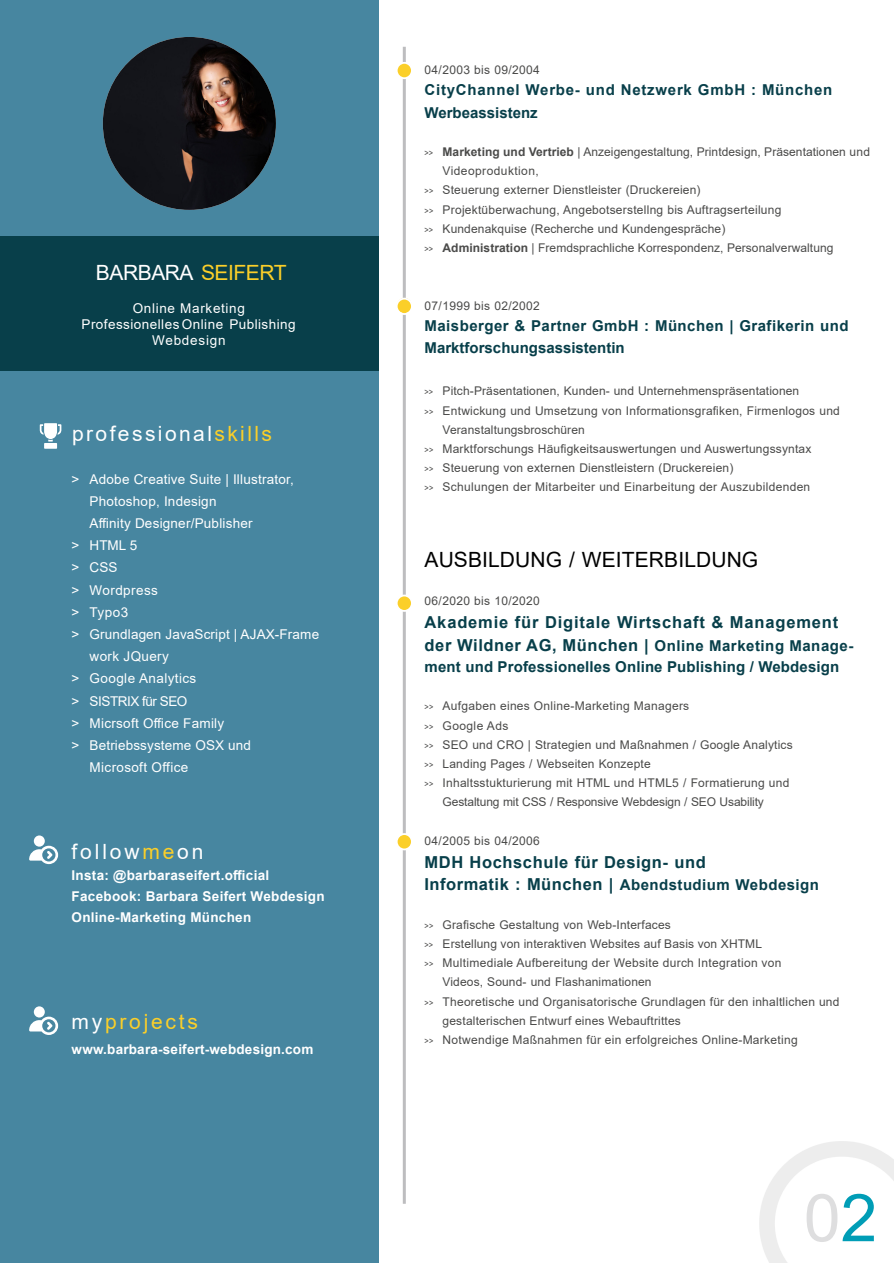
<style>
.page{position:relative;width:894px;height:1263px;background:#fff}
.page>*{position:absolute;margin:0;border:0;box-sizing:border-box;transform-origin:0 0}
.t1{font:66px "Arial";color:#dededf}
.t2{font:21px "Arial";letter-spacing:.005em;color:#000}
.t3{font:21px "Arial";letter-spacing:.115em;color:#fff}
.t4{font:21px "Arial";letter-spacing:-.02em;color:#fff}
.t5{font:21px "Arial";letter-spacing:.135em;color:#fff}
.t6{font:21px "Arial";letter-spacing:.13em;color:#fbcf29}
.t7{font:700 16.5px "Arial";letter-spacing:.05em;color:#083f4a}
.t8{font:700 15px/22.8px "Arial";letter-spacing:.03em;color:#083f4a}
.t9{font:700 15px/21px "Arial";letter-spacing:.01em;color:#083f4a}
.t10{font:700 15px/22.8px "Arial";letter-spacing:.05em;color:#083f4a}
.t11{font:13.5px "Arial";letter-spacing:.015em;color:#fff}
.t12{font:700 13.5px/21px "Arial";letter-spacing:.02em;color:#fff}
.t13{font:13.5px/16.2px "Arial";letter-spacing:.035em;color:#fff;text-align:center}
.t14{font:13.5px "Arial";letter-spacing:-.035em;color:#fff}
.t15{font:12px "Arial";letter-spacing:.015em;color:#4a4a49}
.t16{font:12px "Arial";letter-spacing:-.01em;color:#4a4a49}
.t17{font:12px "Arial";letter-spacing:.035em;color:#4a4a49}
.s1{color:#fbcf29}
.s2{color:#fff}
.s3{font-family:"Arial Narrow";font-size:9px}
.s4{font-weight:700}
.s5{font-size:16.5px}
.s6{color:#009db6}
</style>
<div class="page">
<div style="left:0;top:0;width:378px;height:1263px;background:#4786a0"></div>
<img style="left:103px;top:37px;width:173px;height:173px;border-radius:50%">
<div style="left:0;top:236px;width:378px;height:135px;background:#083f4a"></div>
<hr style="left:402px;top:47px;width:3px;height:1157px;background:#bdbdbf">
<div style="left:396px;top:63px;width:16px;height:15px;background:#fbcf29;border-radius:50%"></div>
<div style="left:395px;top:62px;width:17px;height:17px;border:2px solid #fff;border-radius:50%"></div>
<div style="left:396px;top:298px;width:16px;height:15px;background:#fbcf29;border-radius:50%"></div>
<div style="left:395px;top:298px;width:17px;height:17px;border:2px solid #fff;border-radius:50%"></div>
<div style="left:396px;top:595px;width:16px;height:16px;background:#fbcf29;border-radius:50%"></div>
<div style="left:395px;top:595px;width:17px;height:17px;border:2px solid #fff;border-radius:50%"></div>
<div style="left:396px;top:834px;width:16px;height:15px;background:#fbcf29;border-radius:50%"></div>
<div style="left:395px;top:833px;width:17px;height:17px;border:2px solid #fff;border-radius:50%"></div>
<div style="left:44px;top:443px;width:13px;height:6px;background:#fff"></div>
<svg style="left:40px;top:423px;width:21px;height:19px"></svg>
<div style="left:34px;top:835px;width:11px;height:12px;background:#fff;border-radius:50%"></div>
<svg style="left:29px;top:846px;width:29px;height:18px"></svg>
<div style="left:34px;top:1006px;width:11px;height:11px;background:#fff;border-radius:50%"></div>
<svg style="left:29px;top:1017px;width:29px;height:18px"></svg>
<h2 class="t4" style="left:96px;top:265px;width:192px">BARBARA <span class="s1">SEIFERT</span></h2>
<p class="t13" style="left:82px;top:301px;width:215px">Online Marketing<br>Professionelles Online Publishing<br>Webdesign</p>
<h2 class="t3" style="left:72px;top:425px;width:201px">professional<span class="s1">skills</span></h2>
<p class="t11" style="left:72px;top:474px;width:223px">&gt; Adobe Creative Suite | Illustrator,</p>
<p class="t11" style="left:90px;top:496px;width:128px">Photoshop, Indesign</p>
<p class="t11" style="left:90px;top:518px;width:164px">Affinity Designer/Publisher</p>
<p class="t11" style="left:72px;top:540px;width:67px">&gt; HTML 5</p>
<p class="t11" style="left:72px;top:563px;width:47px">&gt; CSS</p>
<p class="t11" style="left:72px;top:585px;width:88px">&gt; Wordpress</p>
<p class="t11" style="left:72px;top:607px;width:58px">&gt; Typo3</p>
<p class="t11" style="left:72px;top:629px;width:249px">&gt; Grundlagen JavaScript | AJAX-Frame</p>
<p class="t11" style="left:90px;top:651px;width:81px">work JQuery</p>
<p class="t11" style="left:72px;top:674px;width:126px">&gt; Google Analytics</p>
<p class="t14" style="left:72px;top:696px;width:117px">&gt; SISTRIX für SEO</p>
<p class="t11" style="left:72px;top:718px;width:154px">&gt; Micrsoft Office Family</p>
<p class="t11" style="left:72px;top:740px;width:181px">&gt; Betriebssysteme OSX und</p>
<p class="t11" style="left:90px;top:762px;width:100px">Microsoft Office</p>
<h2 class="t5" style="left:72px;top:843px;width:133px">follow<span class="s1">me</span>on</h2>
<p class="t12" style="left:72px;top:866px;width:254px">Insta: @barbaraseifert.official<br>Facebook: Barbara Seifert Webdesign<br>Online-Marketing München</p>
<h2 class="t6" style="left:72px;top:1013px;width:128px"><span class="s2">my</span>projects</h2>
<p class="t12" style="left:72px;top:1040px;width:243px">www.barbara-seifert-webdesign.com</p>
<p class="t15" style="left:424px;top:65px;width:117px">04/2003 bis 09/2004</p>
<p class="t10" style="left:424px;top:79px;width:409px">CityChannel Werbe- und Netzwerk GmbH : München<br>Werbeassistenz</p>
<p class="t15" style="left:424px;top:147px;width:447px"><span class="s3">&gt;&gt;</span> <span class="s4">Marketing und Vertrieb</span> | Anzeigengestaltung, Printdesign, Präsentationen und</p>
<p class="t17" style="left:442px;top:166px;width:98px">Videoproduktion,</p>
<p class="t15" style="left:424px;top:186px;width:277px"><span class="s3">&gt;&gt;</span> Steuerung externer Dienstleister (Druckereien)</p>
<p class="t15" style="left:424px;top:205px;width:358px"><span class="s3">&gt;&gt;</span> Projektüberwachung, Angebotserstellng bis Auftragserteilung</p>
<p class="t15" style="left:424px;top:224px;width:302px"><span class="s3">&gt;&gt;</span> Kundenakquise (Recherche und Kundengespräche)</p>
<p class="t15" style="left:424px;top:243px;width:410px"><span class="s3">&gt;&gt;</span> <span class="s4">Administration</span> | Fremdsprachliche Korrespondenz, Personalverwaltung</p>
<p class="t15" style="left:424px;top:301px;width:117px">07/1999 bis 02/2002</p>
<p class="t8" style="left:424px;top:315px;width:425px">Maisberger &amp; Partner GmbH : München | Grafikerin und<br>Marktforschungsassistentin</p>
<p class="t15" style="left:424px;top:387px;width:376px"><span class="s3">&gt;&gt;</span> Pitch-Präsentationen, Kunden- und Unternehmenspräsentationen</p>
<p class="t15" style="left:424px;top:406px;width:417px"><span class="s3">&gt;&gt;</span> Entwickung und Umsetzung von Informationsgrafiken, Firmenlogos und</p>
<p class="t15" style="left:442px;top:425px;width:144px">Veranstaltungsbroschüren</p>
<p class="t15" style="left:424px;top:444px;width:388px"><span class="s3">&gt;&gt;</span> Marktforschungs Häufigkeitsauswertungen und Auswertungssyntax</p>
<p class="t15" style="left:424px;top:463px;width:310px"><span class="s3">&gt;&gt;</span> Steuerung von externen Dienstleistern (Druckereien)</p>
<p class="t15" style="left:424px;top:483px;width:387px"><span class="s3">&gt;&gt;</span> Schulungen der Mitarbeiter und Einarbeitung der Auszubildenden</p>
<h2 class="t2" style="left:424px;top:552px;width:335px">AUSBILDUNG / WEITERBILDUNG</h2>
<p class="t15" style="left:424px;top:597px;width:117px">06/2020 bis 10/2020</p>
<h3 class="t7" style="left:424px;top:616px;width:415px">Akademie für Digitale Wirtschaft &amp; Management</h3>
<p class="t9" style="left:424px;top:637px;width:430px"><span class="s5">der Wildner AG, München |</span> Online Marketing Manage&shy;ment und Professionelles Online Publishing / Webdesign</p>
<p class="t15" style="left:424px;top:702px;width:266px"><span class="s3">&gt;&gt;</span> Aufgaben eines Online-Marketing Managers</p>
<p class="t17" style="left:424px;top:721px;width:85px"><span class="s3">&gt;&gt;</span> Google Ads</p>
<p class="t15" style="left:424px;top:740px;width:369px"><span class="s3">&gt;&gt;</span> SEO und CRO | Strategien und Maßnahmen / Google Analytics</p>
<p class="t15" style="left:424px;top:759px;width:227px"><span class="s3">&gt;&gt;</span> Landing Pages / Webseiten Konzepte</p>
<p class="t15" style="left:424px;top:778px;width:366px"><span class="s3">&gt;&gt;</span> Inhaltsstukturierung mit HTML und HTML5 / Formatierung und</p>
<p class="t16" style="left:442px;top:798px;width:323px">Gestaltung mit CSS / Responsive Webdesign / SEO Usability</p>
<p class="t15" style="left:424px;top:836px;width:117px">04/2005 bis 04/2006</p>
<h3 class="t7" style="left:424px;top:856px;width:282px">MDH Hochschule für Design- und</h3>
<p class="t8" style="left:424px;top:875px;width:396px"><span class="s5">Informatik : München |</span> Abendstudium Webdesign</p>
<p class="t15" style="left:424px;top:920px;width:248px"><span class="s3">&gt;&gt;</span> Grafische Gestaltung von Web-Interfaces</p>
<p class="t15" style="left:424px;top:939px;width:339px"><span class="s3">&gt;&gt;</span> Erstellung von interaktiven Websites auf Basis von XHTML</p>
<p class="t15" style="left:424px;top:958px;width:358px"><span class="s3">&gt;&gt;</span> Multimediale Aufbereitung der Website durch Integration von</p>
<p class="t15" style="left:442px;top:978px;width:210px">Videos, Sound- und Flashanimationen</p>
<p class="t15" style="left:424px;top:997px;width:416px"><span class="s3">&gt;&gt;</span> Theoretische und Organisatorische Grundlagen für den inhaltlichen und</p>
<p class="t15" style="left:442px;top:1016px;width:240px">gestalterischen Entwurf eines Webauftrittes</p>
<p class="t15" style="left:424px;top:1035px;width:374px"><span class="s3">&gt;&gt;</span> Notwendige Maßnahmen für ein erfolgreiches Online-Marketing</p>
<h1 class="t1" style="left:803px;top:1193px;width:75px">0<span class="s6">2</span></h1>
</div>
